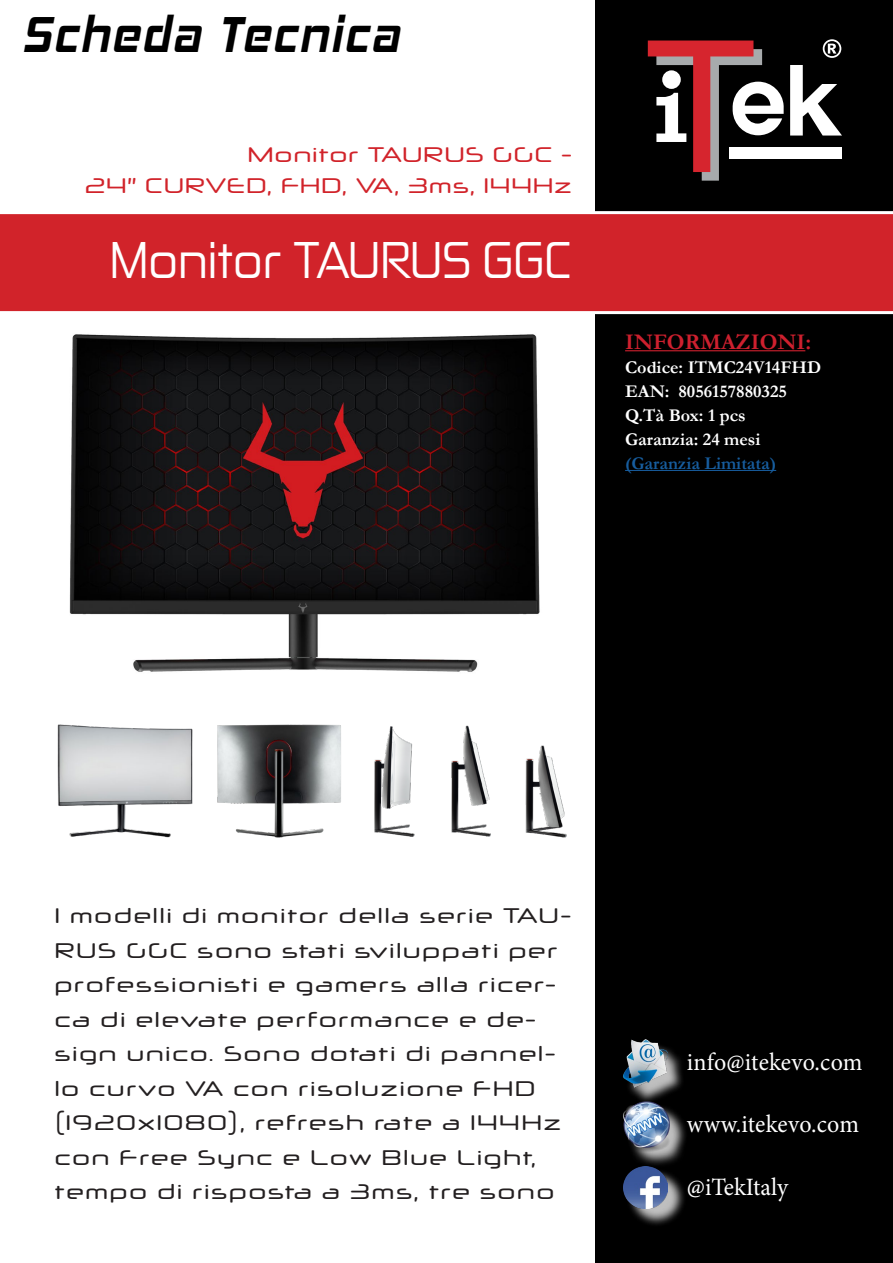
<style>
.page{position:relative;width:893px;height:1263px;background:#fff}
.page>*{position:absolute;margin:0;border:0;box-sizing:border-box;transform-origin:0 0}
.t1{font:italic 700 50.85px "Hemi Head Rg";letter-spacing:.05em;color:#000;scale:.88 1}
.t2{font:48px "Zekton Rg";color:#fff}
.t3{font:24.9px "Minion Pro";color:#fff;scale:.96 1}
.t4{font:700 22.5px "Garamond";color:#cd202e}
.t5{font:21px/34.5px "Neuropol X Rg";letter-spacing:.03em;color:#231f20}
.t6{font:21px/31.5px "Neuropol X Rg";color:#d1232a;text-align:right}
.t7{font:700 18px/24px "Garamond";color:#fff}
.s1{color:#175d9e}
</style>
<div class="page">
<div style="left:595px;top:0;width:298px;height:1263px;background:#000"></div>
<div style="left:0;top:211px;width:893px;height:103px;background:#d1232a"></div>
<div style="left:730px;top:148px;width:112px;height:11px;background:#fff"></div>
<svg style="left:790px;top:65px;width:52px;height:71px"></svg>
<svg style="left:823px;top:39px;width:18px;height:19px"></svg>
<svg style="left:648px;top:41px;width:136px;height:140px"></svg>
<hr style="left:625px;top:350px;width:180px;height:1px;background:#cd202e">
<hr style="left:625px;top:470px;width:151px;height:1px;background:#175d9e">
<div style="left:626px;top:1169px;width:60px;height:58px;background:#fff;opacity:.75"></div>
<img style="left:624px;top:1169px;width:44px;height:39px">
<div style="left:626px;top:1104px;width:61px;height:65px;background:#fff;opacity:.75"></div>
<img style="left:623px;top:1105px;width:50px;height:47px">
<div style="left:626px;top:1043px;width:60px;height:62px;background:#fff;opacity:.75"></div>
<img style="left:623px;top:1039px;width:50px;height:48px">
<img style="left:69px;top:334px;width:471px;height:338px">
<img style="left:57px;top:724px;width:136px;height:114px">
<img style="left:217px;top:724px;width:124px;height:114px">
<img style="left:525px;top:745px;width:42px;height:93px">
<img style="left:451px;top:725px;width:40px;height:112px">
<img style="left:374px;top:726px;width:41px;height:111px">
<p class="t1" style="left:22px;top:4px;width:430px">Scheda Tecnica</p>
<p class="t6" style="left:85px;top:136px;width:489px">Monitor TAURUS GGC -<br>24” CURVED, FHD, VA, 3ms, 144Hz</p>
<p class="t2" style="left:110px;top:230px;width:463px">Monitor TAURUS GGC</p>
<p class="t4" style="left:625px;top:327px;width:188px">INFORMAZIONI:</p>
<p class="t7" style="left:625px;top:355px;width:197px">Codice: ITMC24V14FHD<br>EAN: 8056157880325<br>Q.Tà Box: 1 pcs<br>Garanzia: 24 mesi <span class="s1">(Garanzia Limitata)</span></p>
<p class="t5" style="left:54px;top:896px;width:519px">I modelli di monitor della serie TAU-RUS GGC sono stati sviluppati per professionisti e gamers alla ricer&shy;ca di elevate performance e de&shy;sign unico. Sono dotati di pannel&shy;lo curvo VA con risoluzione FHD (1920x1080), refresh rate a 144Hz con Free Sync e Low Blue Light, tempo di risposta a 3ms, tre sono</p>
<p class="t3" style="left:687px;top:1045px;width:184px">info@itekevo.com</p>
<p class="t3" style="left:687px;top:1107px;width:181px">www.itekevo.com</p>
<p class="t3" style="left:687px;top:1170px;width:107px">@iTekItaly</p>
</div>
